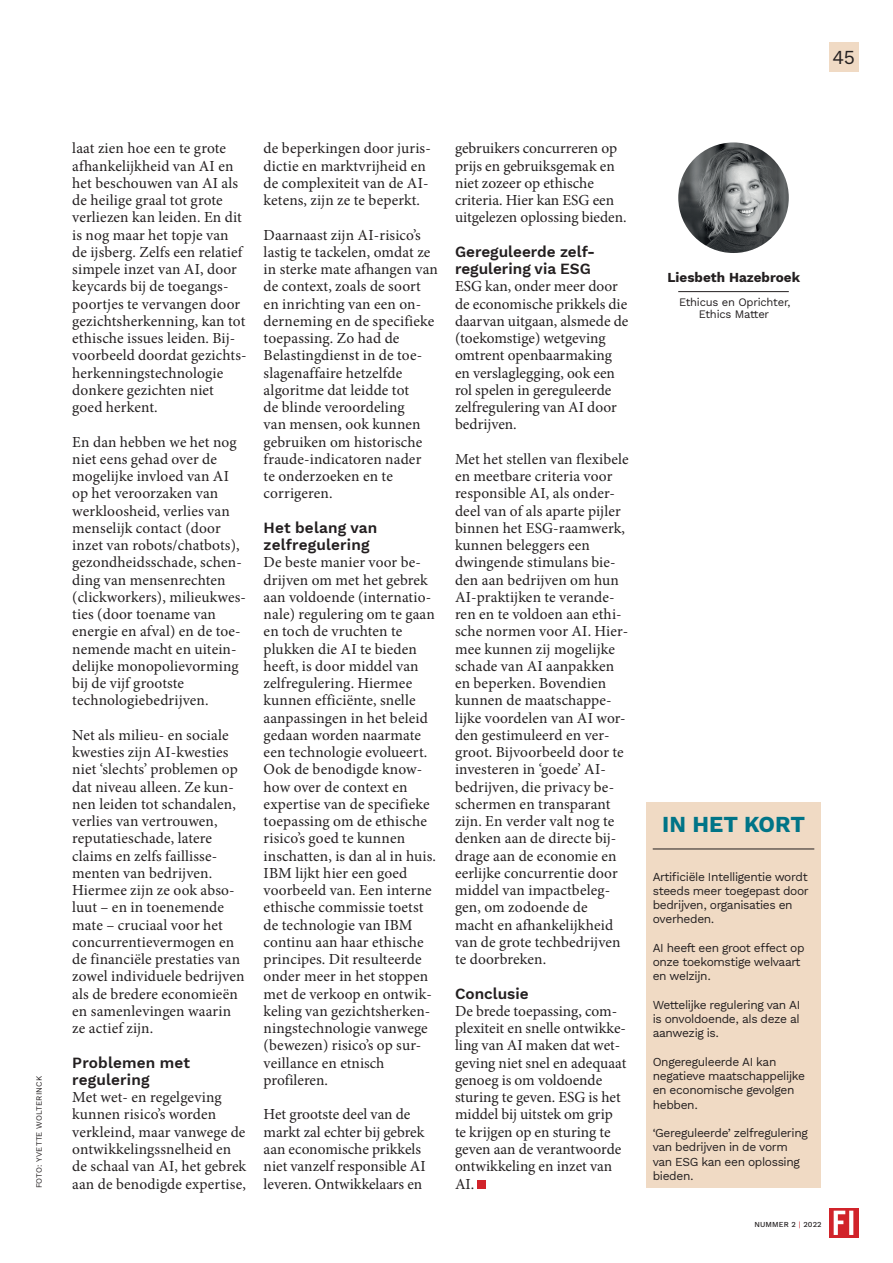
<style>
.page{position:relative;width:893px;height:1263px;background:#fff}
.page>*{position:absolute;margin:0;border:0;box-sizing:border-box;transform-origin:0 0}
.t1{font:700 22.5px "Work Sans";color:#007487}
.t2{font:19.5px "Work Sans";color:#231f20}
.t3{font:15.3px/17.2px "Minion Pro";letter-spacing:.005em;color:#231f20}
.t4{font:600 15.3px/17.2px "Work Sans";color:#231f20}
.t5{font:700 13.5px "Work Sans";color:#231f20}
.t6{font:12px/14.2px "Work Sans";letter-spacing:-.03em;color:#231f20}
.t7{font:11.25px/12px "Work Sans";letter-spacing:-.02em;color:#231f20;text-align:center}
.t8{font:7.95px "Work Sans";letter-spacing:.02em;color:#231f20}
.t9{font:500 7.5px "Work Sans";letter-spacing:.02em;color:#231f20}
.s1{font-weight:400;color:#d1232a}
</style>
<div class="page">
<div style="left:829px;top:43px;width:30px;height:29px;background:#f0dac4"></div>
<div style="left:646px;top:802px;width:175px;height:386px;background:#f0dac4"></div>
<hr style="left:653px;top:849px;width:161px;height:1px;background:#231f20">
<svg style="left:829px;top:1208px;width:30px;height:30px"></svg>
<svg style="left:834px;top:1210px;width:19px;height:25px"></svg>
<div style="left:477px;top:1180px;width:9px;height:8px;background:#d1232a"></div>
<img style="left:678px;top:142px;width:111px;height:111px;border-radius:55px">
<hr style="left:678px;top:291px;width:111px;height:1px;background:#231f20">
<p class="t2" style="left:832px;top:43px;width:24px">45</p>
<p class="t8" style="left:33px;top:1188px;width:114px;rotate:-90deg">FOTO: YVETTE WOLTERINCK</p>
<p class="t3" style="left:72px;top:140px;width:176px">laat zien hoe een te grote afhankelijkheid van AI en het beschouwen van AI als de heilige graal tot grote verliezen kan leiden. En dit is nog maar het topje van de ijsberg. Zelfs een relatief simpele inzet van AI, door keycards bij de toegangs&shy;poortjes te vervangen door gezichtsherkenning, kan tot ethische issues leiden. Bij&shy;voorbeeld doordat gezichts&shy;herkenningstechnologie donkere gezichten niet goed herkent.</p>
<p class="t3" style="left:72px;top:433px;width:175px">En dan hebben we het nog niet eens gehad over de mogelijke invloed van AI op het veroorzaken van werkloosheid, verlies van menselijk contact (door inzet van robots/chatbots), gezondheidsschade, schen&shy;ding van mensenrechten (clickworkers), milieukwes&shy;ties (door toename van energie en afval) en de toe&shy;nemende macht en uitein&shy;delijke monopolievorming bij de vijf grootste technologiebedrijven.</p>
<p class="t3" style="left:72px;top:726px;width:174px">Net als milieu- en sociale kwesties zijn AI-kwesties niet ‘slechts’ problemen op dat niveau alleen. Ze kun&shy;nen leiden tot schandalen, verlies van vertrouwen, reputatieschade, latere claims en zelfs faillisse&shy;menten van bedrijven.<br>Hiermee zijn ze ook abso&shy;luut – en in toenemende mate – cruciaal voor het concurrentievermogen en de financiële prestaties van zowel individuele bedrijven als de bredere economieën en samenlevingen waarin ze actief zijn.</p>
<p class="t4" style="left:72px;top:1053px;width:119px">Problemen met regulering</p>
<p class="t3" style="left:72px;top:1089px;width:175px">Met wet- en regelgeving kunnen risico’s worden verkleind, maar vanwege de ontwikkelingssnelheid en de schaal van AI, het gebrek</p>
<p class="t3" style="left:72px;top:1175px;width:175px">aan de benodigde expertise,</p>
<p class="t3" style="left:264px;top:140px;width:169px">de beperkingen door juris&shy;dictie en marktvrijheid en de complexiteit van de AI&shy;ketens, zijn ze te beperkt.</p>
<p class="t3" style="left:264px;top:226px;width:176px">Daarnaast zijn AI-risico’s lastig te tackelen, omdat ze in sterke mate afhangen van de context, zoals de soort en inrichting van een on&shy;derneming en de specifieke toepassing. Zo had de<br>Belastingdienst in de toe&shy;slagenaffaire hetzelfde algoritme dat leidde tot<br>de blinde veroordeling<br>van mensen, ook kunnen gebruiken om historische fraude-indicatoren nader<br>te onderzoeken en te corrigeren.</p>
<p class="t4" style="left:264px;top:518px;width:115px">Het belang van zelfregulering</p>
<p class="t3" style="left:264px;top:554px;width:174px">De beste manier voor be&shy;drijven om met het gebrek aan voldoende (internatio&shy;nale) regulering om te gaan en toch de vruchten te plukken die AI te bieden heeft, is door middel van zelfregulering. Hiermee kunnen efficiënte, snelle aanpassingen in het beleid gedaan worden naarmate een technologie evolueert.<br>Ook de benodigde know&shy;how over de context en expertise van de specifieke toepassing om de ethische risico’s goed te kunnen inschatten, is dan al in huis.<br>IBM lijkt hier een goed voorbeeld van. Een interne ethische commissie toetst de technologie van IBM continu aan haar ethische principes. Dit resulteerde onder meer in het stoppen met de verkoop en ontwik&shy;keling van gezichtsherken&shy;ningstechnologie vanwege (bewezen) risico’s op sur&shy;veillance en etnisch profileren.</p>
<p class="t3" style="left:264px;top:1106px;width:164px">Het grootste deel van de markt zal echter bij gebrek aan economische prikkels niet vanzelf responsible AI leveren. Ontwikkelaars en</p>
<p class="t3" style="left:455px;top:140px;width:173px">gebruikers concurreren op prijs en gebruiksgemak en niet zozeer op ethische criteria. Hier kan ESG een uitgelezen oplossing bieden.</p>
<p class="t4" style="left:455px;top:242px;width:142px">Gereguleerde zelf&shy;regulering via ESG</p>
<p class="t3" style="left:455px;top:278px;width:175px">ESG kan, onder meer door de economische prikkels die daarvan uitgaan, alsmede de (toekomstige) wetgeving omtrent openbaarmaking en verslaglegging, ook een rol spelen in gereguleerde zelfregulering van AI door bedrijven.</p>
<p class="t3" style="left:455px;top:450px;width:175px">Met het stellen van flexibele en meetbare criteria voor responsible AI, als onder&shy;deel van of als aparte pijler binnen het ESG-raamwerk, kunnen beleggers een dwingende stimulans bie&shy;den aan bedrijven om hun<br>AI-praktijken te verande&shy;ren en te voldoen aan ethi&shy;sche normen voor AI. Hier&shy;mee kunnen zij mogelijke schade van AI aanpakken en beperken. Bovendien kunnen de maatschappe&shy;lijke voordelen van AI wor&shy;den gestimuleerd en ver&shy;groot. Bijvoorbeeld door te investeren in ‘goede’ AI&shy;bedrijven, die privacy be&shy;schermen en transparant zijn. En verder valt nog te denken aan de directe bij&shy;drage aan de economie en eerlijke concurrentie door middel van impactbeleg&shy;gen, om zodoende de macht en afhankelijkheid van de grote techbedrijven te doorbreken.</p>
<p class="t4" style="left:455px;top:984px;width:75px">Conclusie</p>
<p class="t3" style="left:455px;top:1002px;width:173px">De brede toepassing, com&shy;plexiteit en snelle ontwikke&shy;ling van AI maken dat wet&shy;geving niet snel en adequaat genoeg is om voldoende sturing te geven. ESG is het middel bij uitstek om grip te krijgen op en sturing te geven aan de verantwoorde ontwikkeling en inzet van<br>AI.</p>
<p class="t5" style="left:667px;top:267px;width:134px">Liesbeth Hazebroek</p>
<p class="t7" style="left:679px;top:296px;width:113px">Ethicus en Oprichter,<br>Ethics Matter</p>
<h1 class="t1" style="left:662px;top:807px;width:144px">IN HET KORT</h1>
<p class="t6" style="left:653px;top:869px;width:158px">Artificiële Intelligentie wordt steeds meer toegepast door bedrijven, organisaties en overheden.</p>
<p class="t6" style="left:653px;top:940px;width:153px">AI heeft een groot effect op onze toekomstige welvaart en welzijn.</p>
<p class="t6" style="left:653px;top:997px;width:149px;text-align:justify">Wettelijke regulering van AI is onvoldoende, als deze al aanwezig is.</p>
<p class="t6" style="left:653px;top:1054px;width:154px">Ongereguleerde AI kan negatieve maatschappelijke en economische gevolgen hebben.</p>
<p class="t6" style="left:653px;top:1125px;width:157px">‘Gereguleerde’ zelfregulering van bedrijven in de vorm van ESG kan een oplossing bieden.</p>
<p class="t9" style="left:754px;top:1219px;width:69px">NUMMER 2 <span class="s1">|</span> 2022</p>
</div>
